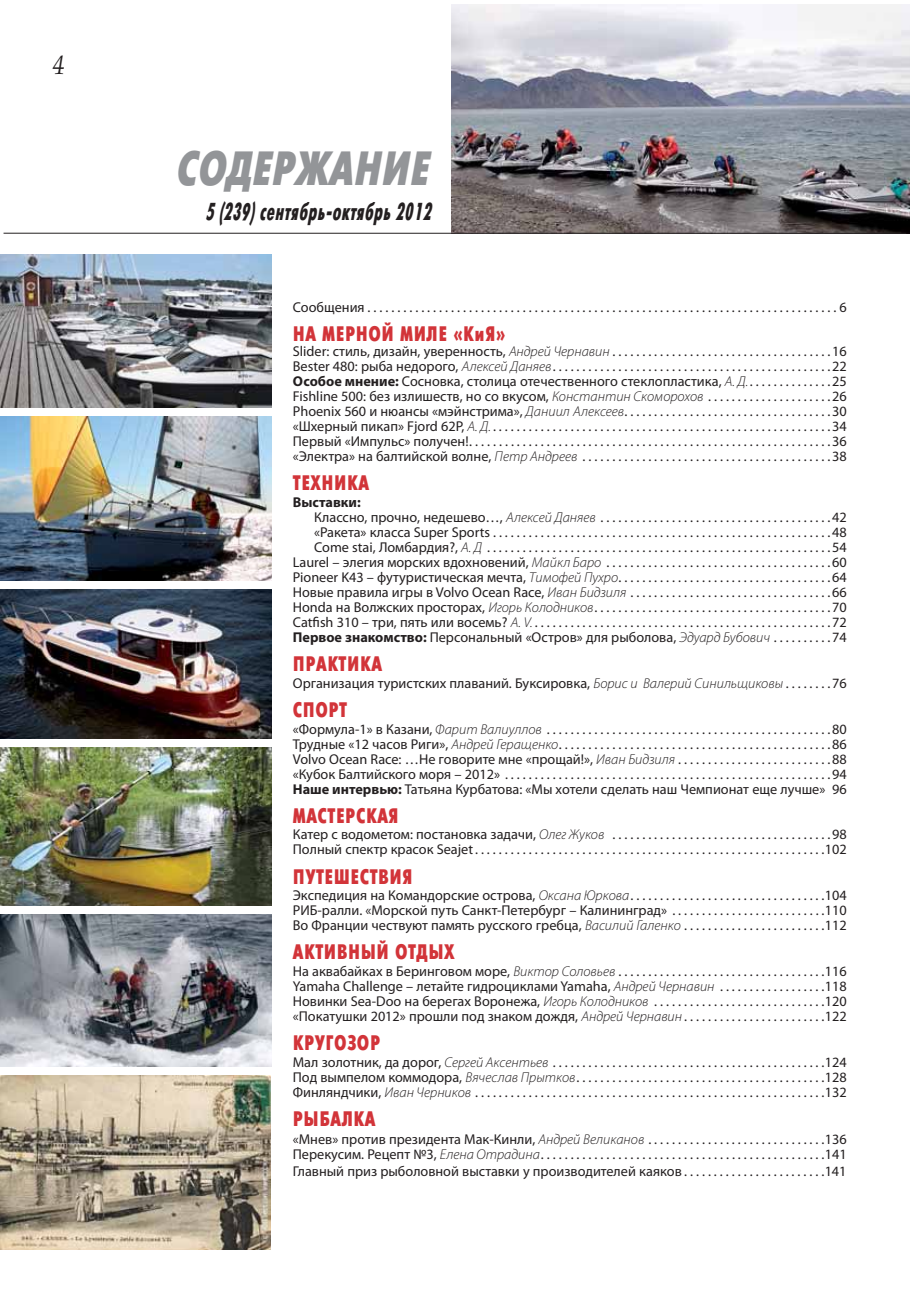
<style>
.page{position:relative;width:919px;height:1289px;background:#fff}
.page>*{position:absolute;margin:0;border:0;box-sizing:border-box;transform-origin:0 0}
.t1{font:italic 47.85px "Futuris X Cond C";color:#939598}
.t2{font:italic 27px "Palatino Linotype";color:#231f20;scale:.9 1}
.t3{font:italic 24.45px "Futuris X Cond C";color:#231f20;scale:.75 1}
.t4{font:21px "Futuris X Cond C";letter-spacing:.025em;color:#d23439}
.t5{font:14.25px/15px "Myriad Pro";color:#231f20;text-align:justify}
.t6{font:700 14.25px "Myriad Pro";color:#231f20}
.s1{font-weight:300;font-style:italic}
.s2{font-weight:700}
</style>
<div class="page">
<img style="left:0;top:590px;width:271px;height:148px">
<img style="left:0;top:254px;width:271px;height:153px">
<img style="left:0;top:914px;width:271px;height:152px">
<img style="left:0;top:747px;width:271px;height:158px">
<img style="left:451px;top:5px;width:458px;height:228px">
<img style="left:0;top:417px;width:271px;height:163px">
<hr style="left:4px;top:233px;width:902px;height:1px;background:#231f20">
<img style="left:0;top:1075px;width:271px;height:174px">
<h2 class="t2" style="left:53px;top:49px;width:15px">4</h2>
<h1 class="t1" style="left:174px;top:152px;width:263px">СОДЕРЖАНИЕ</h1>
<h3 class="t3" style="left:205px;top:202px;width:308px">5 (239) сентябрь-октябрь 2012</h3>
<p class="t5" style="left:293px;top:300px;width:555px">Сообщения . . . . . . . . . . . . . . . . . . . . . . . . . . . . . . . . . . . . . . . . . . . . . . . . . . . . . . . . . . . . . . . . . . . . . . . . . . . . . . . 6</p>
<h3 class="t4" style="left:293px;top:326px;width:214px">НА МЕРНОЙ МИЛЕ «КиЯ»</h3>
<p class="t5" style="left:293px;top:344px;width:555px">Slider: стиль, дизайн, уверенность, <span class="s1">Андрей Чернавин</span> . . . . . . . . . . . . . . . . . . . . . . . . . . . . . . . . . . . . .16<br>Bester 480: рыба недорого, <span class="s1">Алексей Даняев</span>. . . . . . . . . . . . . . . . . . . . . . . . . . . . . . . . . . . . . . . . . . . . . . .22<br><span class="s2">Особое мнение:</span> Сосновка, столица отечественного стеклопластика, <span class="s1">А. Д.</span>. . . . . . . . . . . . . .25<br>Fishline 500: без излишеств, но со вкусом, <span class="s1">Константин Скоморохов</span> . . . . . . . . . . . . . . . . . . . . .26<br>Phoenix 560 и нюансы «мэйнстрима», <span class="s1">Даниил Алексеев</span>. . . . . . . . . . . . . . . . . . . . . . . . . . . . . . . . . . .30 «Шхерный пикап» Fjord 62Р, <span class="s1">А. Д.</span> . . . . . . . . . . . . . . . . . . . . . . . . . . . . . . . . . . . . . . . . . . . . . . . . . . . . . . . . .34<br>Первый «Импульс» получен!. . . . . . . . . . . . . . . . . . . . . . . . . . . . . . . . . . . . . . . . . . . . . . . . . . . . . . . . . . . . .36 «Электра» на балтийской волне, <span class="s1">Петр Андреев</span> . . . . . . . . . . . . . . . . . . . . . . . . . . . . . . . . . . . . . . . . . .38</p>
<h3 class="t4" style="left:293px;top:475px;width:78px">ТЕХНИКА</h3>
<p class="t6" style="left:293px;top:493px;width:69px">Выставки:</p>
<p class="t5" style="left:314px;top:510px;width:534px">Классно, прочно, недешево…, <span class="s1">Алексей Даняев</span> . . . . . . . . . . . . . . . . . . . . . . . . . . . . . . . . . . . . . . .42</p>
<p class="t5" style="left:314px;top:525px;width:534px">«Ракета» класса Super Sports . . . . . . . . . . . . . . . . . . . . . . . . . . . . . . . . . . . . . . . . . . . . . . . . . . . . . . . . .48</p>
<p class="t5" style="left:314px;top:540px;width:534px">Come stai, Ломбардия?, <span class="s1">А. Д</span> . . . . . . . . . . . . . . . . . . . . . . . . . . . . . . . . . . . . . . . . . . . . . . . . . . . . . . . . . .54</p>
<p class="t5" style="left:293px;top:555px;width:555px">Laurel – элегия морских вдохновений, <span class="s1">Майкл Баро</span> . . . . . . . . . . . . . . . . . . . . . . . . . . . . . . . . . . . . . .60</p>
<p class="t5" style="left:293px;top:570px;width:555px">Pioneer K43 – футуристическая мечта, <span class="s1">Тимофей Пухро</span>. . . . . . . . . . . . . . . . . . . . . . . . . . . . . . . . . . . .64</p>
<p class="t5" style="left:293px;top:585px;width:555px">Новые правила игры в Volvo Ocean Race, <span class="s1">Иван Бидзиля</span> . . . . . . . . . . . . . . . . . . . . . . . . . . . . . . . . . .66</p>
<p class="t5" style="left:293px;top:600px;width:555px">Honda на Волжских просторах, <span class="s1">Игорь Колодников</span>. . . . . . . . . . . . . . . . . . . . . . . . . . . . . . . . . . . . . . . .70</p>
<p class="t5" style="left:293px;top:615px;width:555px">Catfish 310 – три, пять или восемь? <span class="s1">A. V.</span> . . . . . . . . . . . . . . . . . . . . . . . . . . . . . . . . . . . . . . . . . . . . . . . . . .72</p>
<p class="t5" style="left:293px;top:630px;width:555px"><span class="s2">Первое знакомство:</span> Персональный «Остров» для рыболова, <span class="s1">Эдуард Бубович</span> . . . . . . . . . .74</p>
<h3 class="t4" style="left:293px;top:656px;width:91px">ПРАКТИКА</h3>
<p class="t5" style="left:293px;top:676px;width:555px">Организация туристских плаваний. Буксировка, <span class="s1">Борис и Валерий Синильщиковы</span> . . . . . . . .76</p>
<h3 class="t4" style="left:293px;top:702px;width:56px">СПОРТ</h3>
<p class="t5" style="left:293px;top:722px;width:555px">«Формула-1» в Казани, <span class="s1">Фарит Валиуллов</span> . . . . . . . . . . . . . . . . . . . . . . . . . . . . . . . . . . . . . . . . . . . . . . . .80<br>Трудные «12 часов Риги», <span class="s1">Андрей Геращенко</span>. . . . . . . . . . . . . . . . . . . . . . . . . . . . . . . . . . . . . . . . . . . . . .86<br>Volvo Ocean Race: …Не говорите мне «прощай!», <span class="s1">Иван Бидзиля</span> . . . . . . . . . . . . . . . . . . . . . . . . . .88 «Кубок Балтийского моря – 2012» . . . . . . . . . . . . . . . . . . . . . . . . . . . . . . . . . . . . . . . . . . . . . . . . . . . . . . .94<br><span class="s2">Наше интервью:</span> Татьяна Курбатова: «Мы хотели сделать наш Чемпионат еще лучше» 96</p>
<h3 class="t4" style="left:293px;top:808px;width:107px">МАСТЕРСКАЯ</h3>
<p class="t5" style="left:293px;top:828px;width:555px">Катер с водометом: постановка задачи, <span class="s1">Олег Жуков</span> . . . . . . . . . . . . . . . . . . . . . . . . . . . . . . . . . . . . .98<br>Полный спектр красок Seajet . . . . . . . . . . . . . . . . . . . . . . . . . . . . . . . . . . . . . . . . . . . . . . . . . . . . . . . . . . .102</p>
<h3 class="t4" style="left:293px;top:868px;width:121px">ПУТЕШЕСТВИЯ</h3>
<p class="t5" style="left:293px;top:888px;width:555px">Экспедиция на Командорские острова, <span class="s1">Оксана Юркова</span>. . . . . . . . . . . . . . . . . . . . . . . . . . . . . . . . .104<br>РИБ-ралли. «Морской путь Санкт-Петербург – Калининград» . . . . . . . . . . . . . . . . . . . . . . . . . .110<br>Во Франции чествуют память русского гребца, <span class="s1">Василий Галенко</span> . . . . . . . . . . . . . . . . . . . . . . . .112</p>
<h3 class="t4" style="left:293px;top:944px;width:163px">АКТИВНЫЙ ОТДЫХ</h3>
<p class="t5" style="left:293px;top:964px;width:555px">На аквабайках в Беринговом море, <span class="s1">Виктор Соловьев</span> . . . . . . . . . . . . . . . . . . . . . . . . . . . . . . . . . . .116<br>Yamaha Challenge – летайте гидроциклами Yamaha, <span class="s1">Андрей Чернавин</span> . . . . . . . . . . . . . . . . . .118<br>Новинки Sea-Doo на берегах Воронежа, <span class="s1">Игорь Колодников</span> . . . . . . . . . . . . . . . . . . . . . . . . . . . . .120 «Покатушки 2012» прошли под знаком дождя, <span class="s1">Андрей Чернавин</span> . . . . . . . . . . . . . . . . . . . . . . . .122</p>
<h3 class="t4" style="left:293px;top:1035px;width:89px">КРУГОЗОР</h3>
<p class="t5" style="left:293px;top:1055px;width:555px">Мал золотник, да дорог, <span class="s1">Сергей Аксентьев</span> . . . . . . . . . . . . . . . . . . . . . . . . . . . . . . . . . . . . . . . . . . . . . .124<br>Под вымпелом коммодора, <span class="s1">Вячеслав Прытков</span>. . . . . . . . . . . . . . . . . . . . . . . . . . . . . . . . . . . . . . . . . .128<br>Финляндчики, <span class="s1">Иван Черников</span> . . . . . . . . . . . . . . . . . . . . . . . . . . . . . . . . . . . . . . . . . . . . . . . . . . . . . . . . . . .132</p>
<h3 class="t4" style="left:293px;top:1111px;width:84px">РЫБАЛКА</h3>
<p class="t5" style="left:293px;top:1132px;width:555px">«Мнев» против президента Мак-Кинли, <span class="s1">Андрей Великанов</span> . . . . . . . . . . . . . . . . . . . . . . . . . . . . . .136<br>Перекусим. Рецепт №3, <span class="s1">Елена Отрадина</span>. . . . . . . . . . . . . . . . . . . . . . . . . . . . . . . . . . . . . . . . . . . . . . . .141</p>
<p class="t5" style="left:293px;top:1164px;width:555px">Главный приз рыболовной выставки у производителей каяков . . . . . . . . . . . . . . . . . . . . . . . .141</p>
</div>
